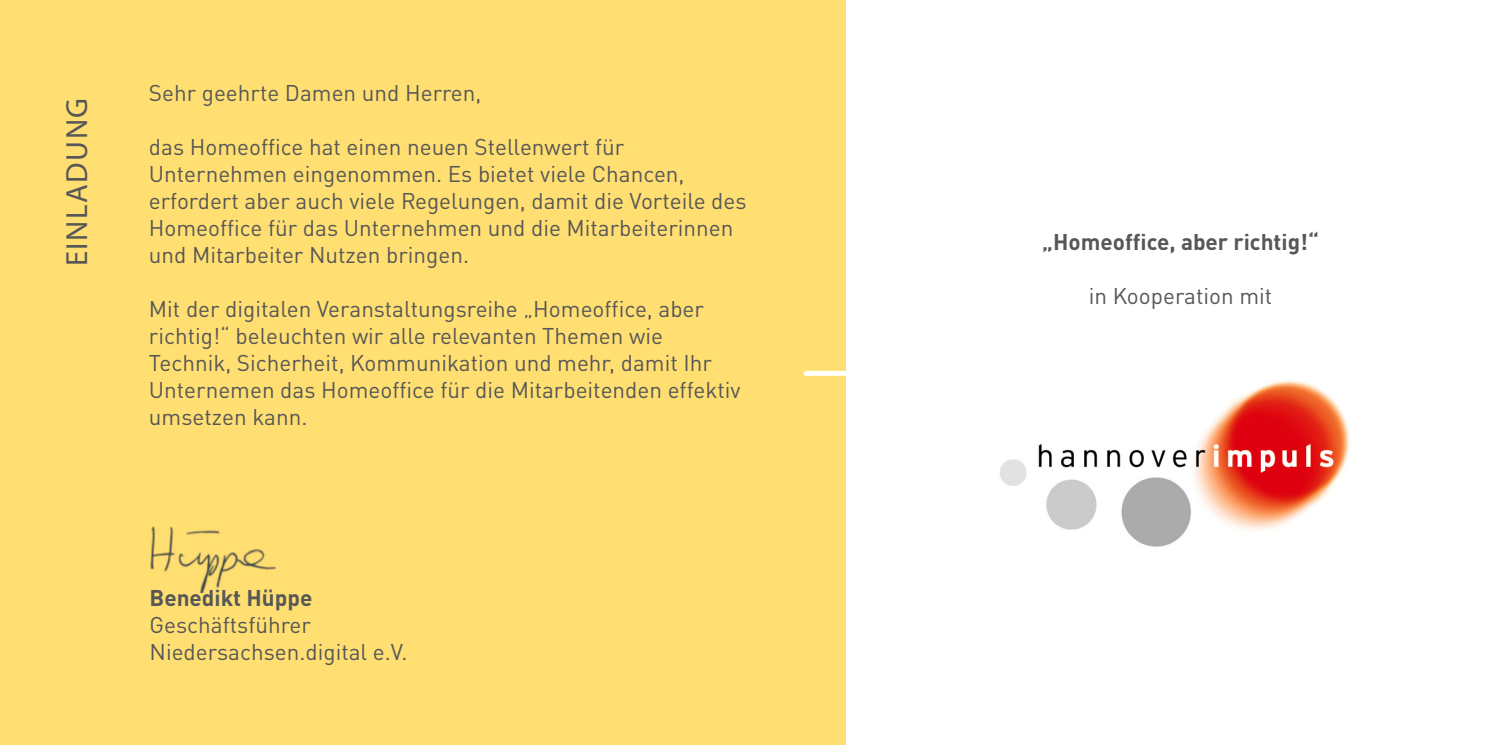
<style>
.page{position:relative;width:1489px;height:745px;background:#fff}
.page>*{position:absolute;margin:0;border:0;box-sizing:border-box;transform-origin:0 0}
.t1{font:30.75px "Myriad Pro";letter-spacing:.05em;color:#575757}
.t2{font:22.5px/27px "DIN Pro";color:#575757}
.t3{font:700 22.5px "DIN Pro";color:#575757}
</style>
<div class="page">
<div style="left:0;top:0;width:845px;height:744px;background:#ffdf72"></div>
<div style="left:806px;top:370px;width:75px;height:5px;background:#fff"></div>
<img style="left:150px;top:526px;width:126px;height:66px">
<img style="left:1000px;top:380px;width:350px;height:167px">
<p class="t1" style="left:58px;top:266px;width:170px;rotate:-90deg">EINLADUNG</p>
<p class="t2" style="left:149px;top:77px;width:334px">Sehr geehrte Damen und Herren,</p>
<p class="t2" style="left:149px;top:131px;width:599px">das Homeoffice hat einen neuen Stellenwert für Unternehmen eingenommen. Es bietet viele Chancen, erfordert aber auch viele Regelungen, damit die Vorteile des Homeoffice für das Unternehmen und die Mitarbeiterinnen und Mitarbeiter Nutzen bringen.</p>
<p class="t2" style="left:149px;top:293px;width:593px">Mit der digitalen Veranstaltungsreihe „Homeoffice, aber richtig!“ beleuchten wir alle relevanten Themen wie Technik, Sicherheit, Kommunikation und mehr, damit Ihr Unternemen das Homeoffice für die Mitarbeitenden effektiv umsetzen kann.</p>
<p class="t3" style="left:149px;top:578px;width:164px">Benedikt Hüppe</p>
<p class="t2" style="left:149px;top:608px;width:163px">Geschäftsführer</p>
<p class="t2" style="left:149px;top:635px;width:259px">Niedersachsen.digital e.V.</p>
<p class="t3" style="left:1042px;top:223px;width:278px">„Homeoffice, aber richtig!“</p>
<p class="t2" style="left:1088px;top:280px;width:185px">in Kooperation mit</p>
</div>
